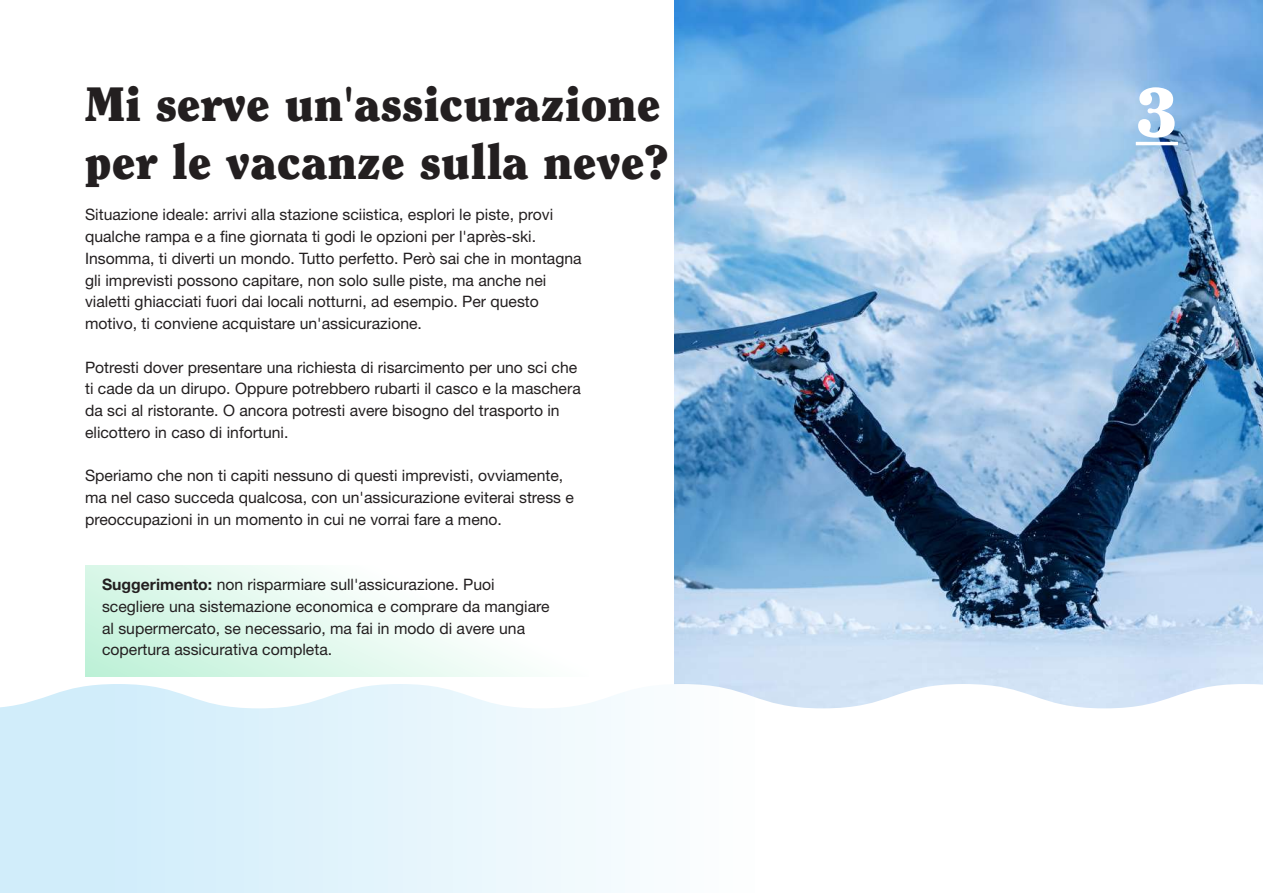
<style>
.page{position:relative;width:1263px;height:893px;background:#fff}
.page>*{position:absolute;margin:0;border:0;box-sizing:border-box;transform-origin:0 0}
.t1{font:900 69px "Clearface Std";color:#fff}
.t2{font:900 48px/57.6px "Clearface Std";color:#231f20}
.t3{font:15.75px/21.8px "Helvetica Neue LT Std";color:#231f20}
.s1{font-weight:700}
</style>
<div class="page">
<svg style="left:86px;top:566px;width:436px;height:110px"></svg>
<img style="left:674px;top:0;width:589px;height:684px">
<svg style="left:0;top:684px;width:1263px;height:209px"></svg>
<hr style="left:1136px;top:142px;width:42px;height:3px;background:#fff">
<h2 class="t2" style="left:85px;top:75px;width:585px">Mi serve un'assicurazione per le vacanze sulla neve?</h2>
<p class="t3" style="left:85px;top:204px;width:498px">Situazione ideale: arrivi alla stazione sciistica, esplori le piste, provi qualche rampa e a fine giornata ti godi le opzioni per l'après-ski.<br>Insomma, ti diverti un mondo. Tutto perfetto. Però sai che in montagna gli imprevisti possono capitare, non solo sulle piste, ma anche nei vialetti ghiacciati fuori dai locali notturni, ad esempio. Per questo motivo, ti conviene acquistare un'assicurazione.</p>
<p class="t3" style="left:85px;top:356px;width:497px">Potresti dover presentare una richiesta di risarcimento per uno sci che ti cade da un dirupo. Oppure potrebbero rubarti il casco e la maschera da sci al ristorante. O ancora potresti avere bisogno del trasporto in elicottero in caso di infortuni.</p>
<p class="t3" style="left:85px;top:465px;width:490px">Speriamo che non ti capiti nessuno di questi imprevisti, ovviamente, ma nel caso succeda qualcosa, con un'assicurazione eviterai stress e preoccupazioni in un momento in cui ne vorrai fare a meno.</p>
<p class="t3" style="left:102px;top:573px;width:449px"><span class="s1">Suggerimento:</span> non risparmiare sull'assicurazione. Puoi scegliere una sistemazione economica e comprare da mangiare al supermercato, se necessario, ma fai in modo di avere una copertura assicurativa completa.</p>
<h1 class="t1" style="left:1136px;top:70px;width:44px">3</h1>
</div>
